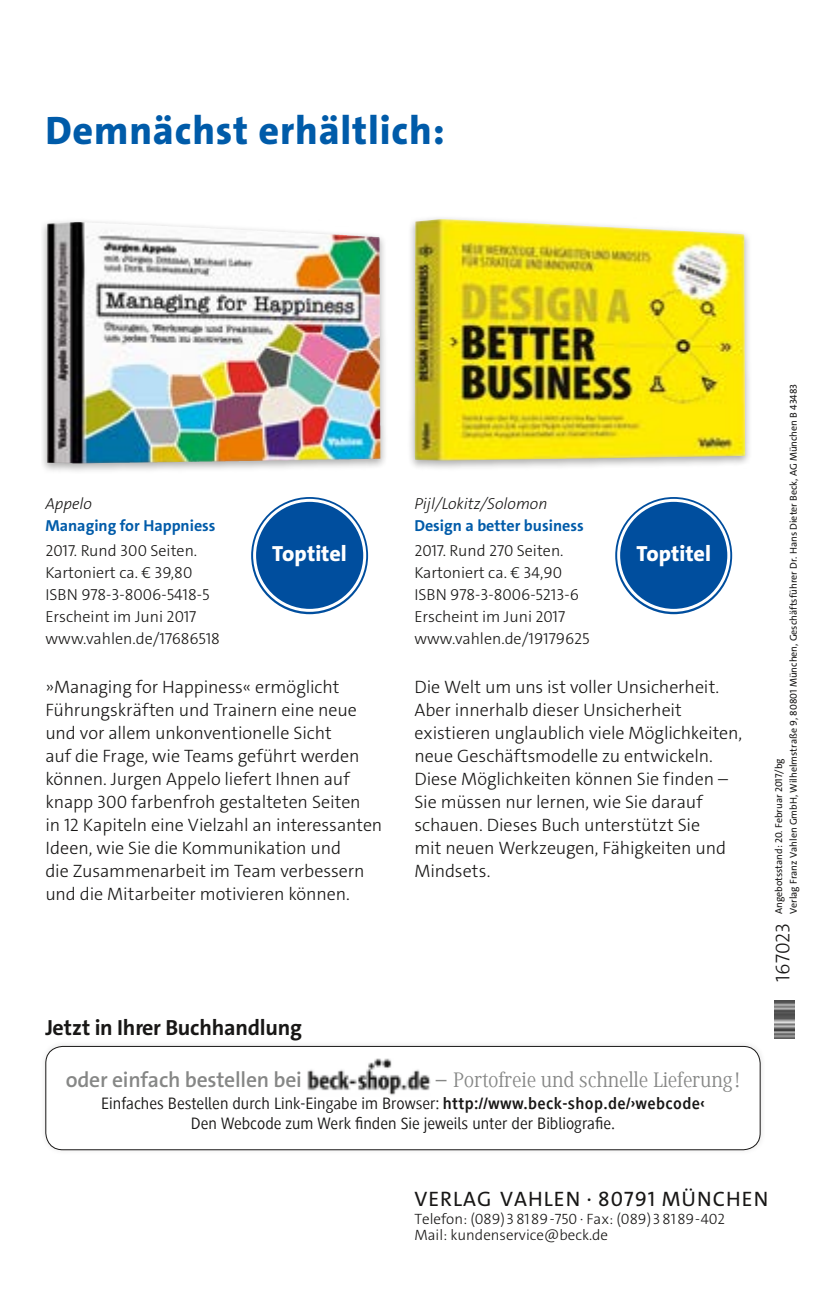
<style>
.page{position:relative;width:823px;height:1304px;background:#fff}
.page>*{position:absolute;margin:0;border:0;box-sizing:border-box;transform-origin:0 0}
.t1{font:800 40px "The Sans C4 s";letter-spacing:.02em;color:#005ba9}
.t2{font:700 22px "The Sans C4 s";letter-spacing:-.01em;color:#181716}
.t3{font:800 22px "The Sans C4 s";color:#fff}
.t4{font:21.6px "Generis Serif Com";letter-spacing:-.01em;color:#868786}
.t5{font:600 21.6px "The Sans C4 s";letter-spacing:-.01em;color:#868786}
.t6{font:21px "The Sans C4 s";letter-spacing:.05em;color:#181716}
.t7{font:300 18px/23px "The Sans C4 s";letter-spacing:-.005em;color:#181716}
.t8{font:17px/20.6px "Generis Sans Com";color:#181716;text-align:center}
.t9{font:300 16px/22px "The Sans C4 s";color:#181716}
.t10{font:700 16px "The Sans C4 s";color:#005ba9}
.t11{font:italic 300 16px "The Sans C4 s";color:#181716}
.t12{font:300 15px/16px "The Sans C4 s";color:#181716}
.t13{font:10px/14.4px "The Sans C4 s";color:#181716}
.s1{font-weight:700}
.s2{font-weight:300;font-size:20px}
</style>
<div class="page">
<div style="left:41px;top:217px;width:346px;height:256px;background:#181716;opacity:.35"></div>
<img style="left:47px;top:222px;width:333px;height:241px">
<div style="left:407px;top:215px;width:344px;height:256px;background:#181716;opacity:.35"></div>
<img style="left:414px;top:219px;width:331px;height:242px">
<img style="left:774px;top:1000px;width:20px;height:38px">
<div style="left:40px;top:1041px;width:724px;height:114px;background:#181716;opacity:.1"></div>
<div style="left:46px;top:1046px;width:713px;height:104px;background:#fff;border-radius:17px"></div>
<div style="left:45px;top:1046px;width:715px;height:104px;border:1px solid #181716;border-radius:17px"></div>
<img style="left:307px;top:1058px;width:123px;height:37px">
<svg style="left:251px;top:497px;width:117px;height:117px"></svg>
<div style="left:254px;top:500px;width:110px;height:110px;background:#004e9e;border-radius:50%"></div>
<div style="left:253px;top:499px;width:113px;height:113px;border:3px solid #fff;border-radius:50%"></div>
<svg style="left:615px;top:497px;width:116px;height:117px"></svg>
<div style="left:618px;top:500px;width:110px;height:110px;background:#004e9e;border-radius:50%"></div>
<div style="left:616px;top:499px;width:113px;height:113px;border:3px solid #fff;border-radius:50%"></div>
<h1 class="t1" style="left:45px;top:105px;width:400px">Demnächst erhältlich:</h1>
<p class="t11" style="left:414px;top:493px;width:135px">Pijl/Lokitz/Solomon</p>
<p class="t10" style="left:414px;top:515px;width:171px">Design a better business</p>
<p class="t9" style="left:414px;top:539px;width:176px">2017. Rund 270 Seiten.<br>Kartoniert ca. € 34,90<br>ISBN 978-3-8006-5213-6<br>Erscheint im Juni 2017 www.vahlen.de/19179625</p>
<p class="t7" style="left:414px;top:675px;width:329px">Die Welt um uns ist voller Unsicherheit.<br>Aber innerhalb dieser Unsicherheit existieren unglaublich viele Möglichkeiten, neue Geschäftsmodelle zu entwickeln.<br>Diese Möglichkeiten können Sie finden – Sie müssen nur lernen, wie Sie darauf schauen. Dieses Buch unterstützt Sie<br>mit neuen Werkzeugen, Fähigkeiten und Mindsets.</p>
<p class="t11" style="left:45px;top:493px;width:48px">Appelo</p>
<p class="t10" style="left:45px;top:515px;width:172px">Managing for Happniess</p>
<p class="t9" style="left:45px;top:539px;width:176px">2017. Rund 300 Seiten.<br>Kartoniert ca. € 39,80<br>ISBN 978-3-8006-5418-5<br>Erscheint im Juni 2017 www.vahlen.de/17686518</p>
<p class="t7" style="left:45px;top:675px;width:338px">»Managing for Happiness« ermöglicht Führungskräften und Trainern eine neue und vor allem unkonventionelle Sicht<br>auf die Frage, wie Teams geführt werden können. Jurgen Appelo liefert Ihnen auf knapp 300 farbenfroh gestalteten Seiten<br>in 12 Kapiteln eine Vielzahl an interessanten Ideen, wie Sie die Kommunikation und<br>die Zusammenarbeit im Team verbessern und die Mitarbeiter motivieren können.</p>
<p class="t3" style="left:272px;top:539px;width:76px">Toptitel</p>
<p class="t3" style="left:636px;top:539px;width:76px">Toptitel</p>
<p class="t2" style="left:45px;top:1013px;width:258px">Jetzt in Ihrer Buchhandlung</p>
<p class="t5" style="left:66px;top:1066px;width:237px">oder einfach bestellen bei</p>
<p class="t4" style="left:435px;top:1068px;width:305px">– Portofreie und schnelle Lieferung!</p>
<p class="t8" style="left:101px;top:1093px;width:604px">Einfaches Bestellen durch Link-Eingabe im Browser: <span class="s1">http://www.beck-shop.de/›webcode‹<br></span>Den Webcode zum Werk finden Sie jeweils unter der Bibliografie.</p>
<p class="t13" style="left:771px;top:914px;width:532px;text-indent:-68px;rotate:-90deg"><span class="s2">167023</span> Angebotsstand: 20. Februar 2017/bg<br>Verlag Franz Vahlen GmbH, Wilhelmstraße 9, 80801 München, Geschäftsführer Dr. Hans Dieter Beck, AG München B 43483</p>
<p class="t6" style="left:414px;top:1186px;width:355px">VERLAG VAHLEN · 80791 MÜNCHEN</p>
<p class="t12" style="left:414px;top:1211px;width:312px">Telefon: (089)3 8189-750 · Fax: (089)3 8189-402<br>Mail: kundenservice@beck.de</p>
</div>
